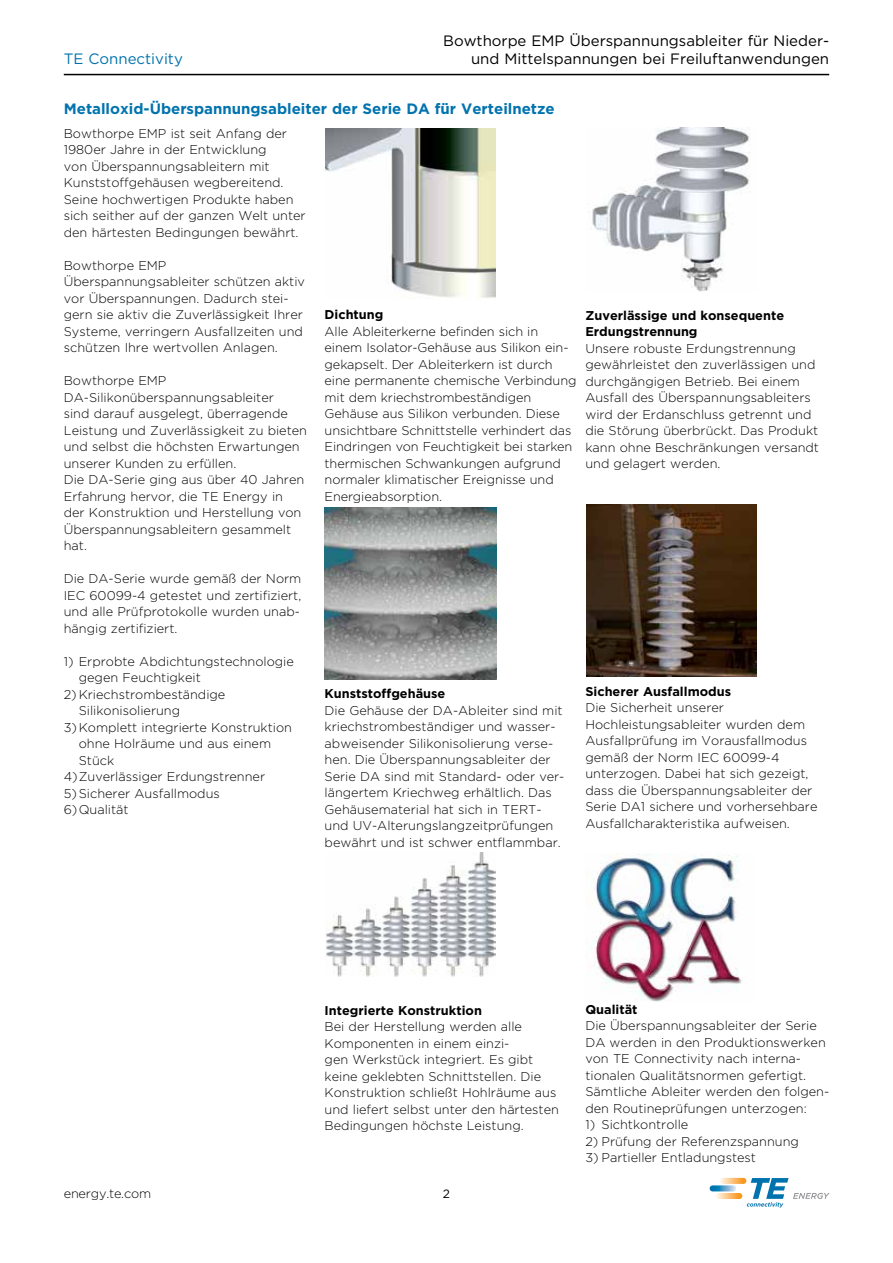
<style>
.page{position:relative;width:893px;height:1263px;background:#fff}
.page>*{position:absolute;margin:0;border:0;box-sizing:border-box;transform-origin:0 0}
.t1{font:15px/18px "Gotham";color:#000;text-align:right}
.t2{font:700 15px "Gotham";color:#0073ae}
.t3{font:15px "Gotham";color:#0073ae}
.t4{font:300 12.75px/16.5px "Gotham";color:#000}
.t5{font:700 12.75px/16.5px "Gotham";color:#000}
.t6{font:12px "Gotham";color:#000}
</style>
<div class="page">
<svg style="left:720px;top:1178px;width:26px;height:6px"></svg>
<svg style="left:716px;top:1193px;width:26px;height:6px"></svg>
<svg style="left:710px;top:1185px;width:26px;height:6px"></svg>
<svg style="left:747px;top:1178px;width:83px;height:29px"></svg>
<hr style="left:64px;top:74px;width:765px;height:1px;background:#000">
<img style="left:325px;top:128px;width:171px;height:171px">
<img style="left:325px;top:508px;width:172px;height:171px">
<img style="left:326px;top:853px;width:169px;height:123px">
<img style="left:592px;top:128px;width:158px;height:164px">
<img style="left:586px;top:504px;width:171px;height:172px">
<img style="left:593px;top:854px;width:149px;height:147px">
<p class="t3" style="left:64px;top:49px;width:121px">TE Connectivity</p>
<p class="t1" style="left:443px;top:31px;width:387px">Bowthorpe EMP Überspannungsableiter für Nieder&shy;und Mittelspannungen bei Freiluftanwendungen</p>
<p class="t2" style="left:64px;top:99px;width:492px">Metalloxid-Überspannungsableiter der Serie DA für Verteilnetze</p>
<p class="t4" style="left:64px;top:125px;width:243px">Bowthorpe EMP ist seit Anfang der 1980er Jahre in der Entwicklung<br>von Überspannungsableitern mit Kunststoffgehäusen wegbereitend.<br>Seine hochwertigen Produkte haben sich seither auf der ganzen Welt unter den härtesten Bedingungen bewährt.</p>
<p class="t4" style="left:64px;top:257px;width:243px">Bowthorpe EMP Überspannungsableiter schützen aktiv vor Überspannungen. Dadurch stei&shy;gern sie aktiv die Zuverlässigkeit Ihrer Systeme, verringern Ausfallzeiten und schützen Ihre wertvollen Anlagen.</p>
<p class="t4" style="left:64px;top:372px;width:245px">Bowthorpe EMP<br>DA-Silikonüberspannungsableiter<br>sind darauf ausgelegt, überragende<br>Leistung und Zuverlässigkeit zu bieten und selbst die höchsten Erwartungen unserer Kunden zu erfüllen.<br>Die DA-Serie ging aus über 40 Jahren<br>Erfahrung hervor, die TE Energy in der Konstruktion und Herstellung von<br>Überspannungsableitern gesammelt hat.</p>
<p class="t4" style="left:64px;top:570px;width:239px;text-align:justify">Die DA-Serie wurde gemäß der Norm IEC 60099-4 getestet und zertifiziert, und alle Prüfprotokolle wurden unab&shy;hängig zertifiziert.</p>
<p class="t4" style="left:79px;top:653px;width:217px;text-indent:-15px">1) Erprobte Abdichtungstechnologie gegen Feuchtigkeit</p>
<p class="t4" style="left:64px;top:686px;width:163px">2) Kriechstrombeständige</p>
<p class="t4" style="left:79px;top:702px;width:103px">Silikonisolierung</p>
<p class="t4" style="left:64px;top:719px;width:230px">3)Komplett integrierte Konstruktion</p>
<p class="t4" style="left:79px;top:735px;width:194px">ohne Holräume und aus einem</p>
<p class="t4" style="left:79px;top:752px;width:37px">Stück</p>
<p class="t4" style="left:64px;top:768px;width:203px">4)Zuverlässiger Erdungstrenner</p>
<p class="t4" style="left:64px;top:785px;width:158px">5)Sicherer Ausfallmodus</p>
<p class="t4" style="left:64px;top:801px;width:66px">6)Qualität</p>
<p class="t5" style="left:325px;top:306px;width:60px">Dichtung</p>
<p class="t4" style="left:325px;top:323px;width:253px">Alle Ableiterkerne befinden sich in einem Isolator-Gehäuse aus Silikon ein&shy;gekapselt. Der Ableiterkern ist durch eine permanente chemische Verbindung mit dem kriechstrombeständigen Gehäuse aus Silikon verbunden. Diese unsichtbare Schnittstelle verhindert das Eindringen von Feuchtigkeit bei starken thermischen Schwankungen aufgrund normaler klimatischer Ereignisse und Energieabsorption.</p>
<p class="t5" style="left:325px;top:685px;width:122px">Kunststoffgehäuse</p>
<p class="t4" style="left:325px;top:701px;width:241px">Die Gehäuse der DA-Ableiter sind mit kriechstrombeständiger und wasser&shy;abweisender Silikonisolierung verse&shy;hen. Die Überspannungsableiter der Serie DA sind mit Standard- oder ver&shy;längertem Kriechweg erhältlich. Das Gehäusematerial hat sich in TERT&shy;und UV-Alterungslangzeitprüfungen bewährt und ist schwer entflammbar.</p>
<p class="t5" style="left:585px;top:307px;width:200px">Zuverlässige und konsequente<br>Erdungstrennung</p>
<p class="t4" style="left:585px;top:339px;width:235px">Unsere robuste Erdungstrennung gewährleistet den zuverlässigen und durchgängigen Betrieb. Bei einem Ausfall des Überspannungsableiters wird der Erdanschluss getrennt und die Störung überbrückt. Das Produkt kann ohne Beschränkungen versandt und gelagert werden.</p>
<p class="t5" style="left:585px;top:683px;width:147px">Sicherer Ausfallmodus</p>
<p class="t4" style="left:585px;top:699px;width:234px">Die Sicherheit unserer Hochleistungsableiter wurden dem Ausfallprüfung im Vorausfallmodus gemäß der Norm IEC 60099-4 unterzogen. Dabei hat sich gezeigt, dass die Überspannungsableiter der Serie DA1 sichere und vorhersehbare Ausfallcharakteristika aufweisen.</p>
<p class="t5" style="left:325px;top:1002px;width:159px">Integrierte Konstruktion</p>
<p class="t4" style="left:325px;top:1018px;width:236px">Bei der Herstellung werden alle Komponenten in einem einzi-<br>gen Werkstück integriert. Es gibt keine geklebten Schnittstellen. Die Konstruktion schließt Hohlräume aus und liefert selbst unter den härtesten Bedingungen höchste Leistung.</p>
<p class="t4" style="left:64px;top:1185px;width:89px">energy.te.com</p>
<p class="t6" style="left:443px;top:1186px;width:9px">2</p>
<p class="t5" style="left:585px;top:1001px;width:54px">Qualität</p>
<p class="t4" style="left:585px;top:1017px;width:245px">Die Überspannungsableiter der Serie DA werden in den Produktionswerken von TE Connectivity nach interna&shy;tionalen Qualitätsnormen gefertigt.<br>Sämtliche Ableiter werden den folgen&shy;den Routineprüfungen unterzogen:</p>
<p class="t4" style="left:585px;top:1116px;width:104px">1) Sichtkontrolle</p>
<p class="t4" style="left:585px;top:1133px;width:215px">2) Prüfung der Referenzspannung</p>
<p class="t4" style="left:585px;top:1149px;width:172px">3) Partieller Entladungstest</p>
</div>
